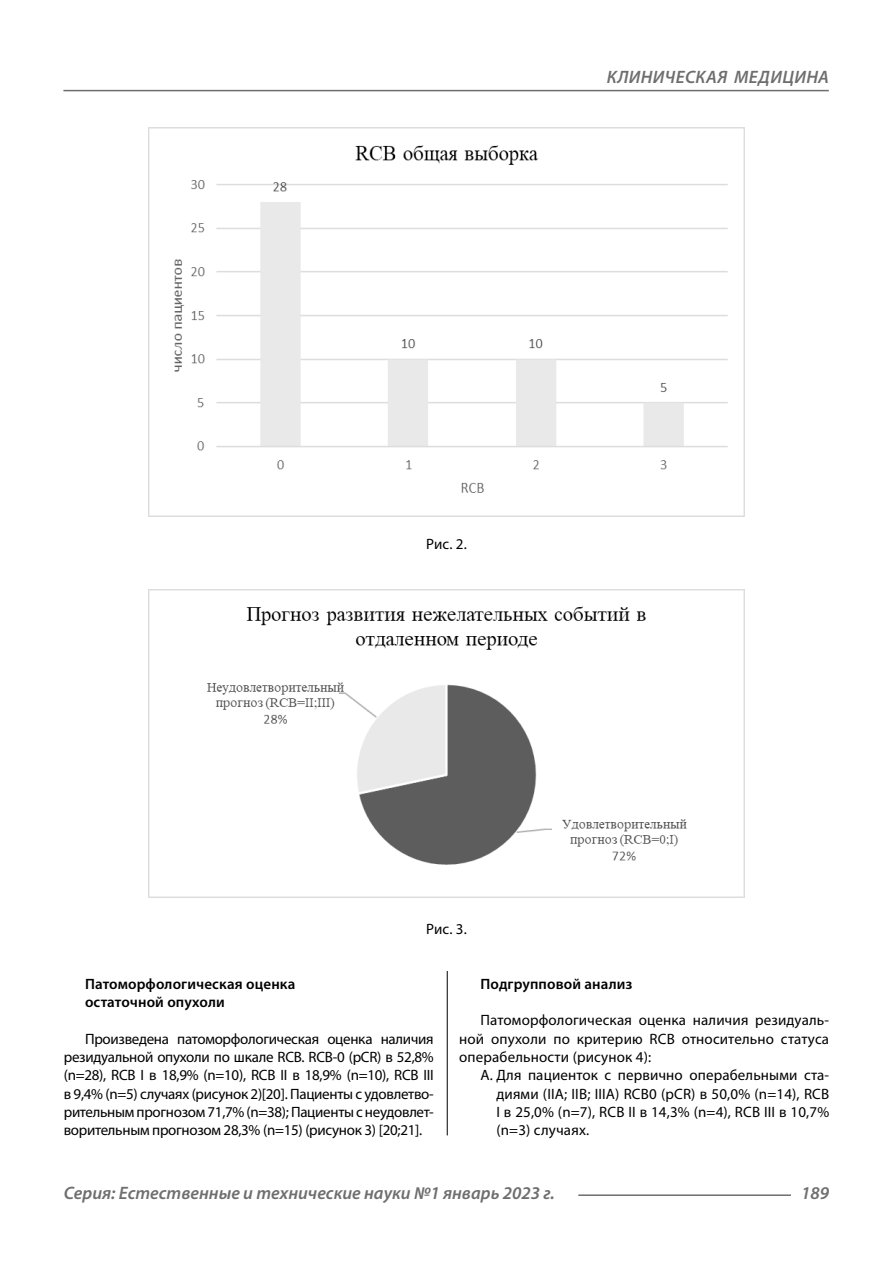
<style>
.page{position:relative;width:893px;height:1263px;background:#fff}
.page>*{position:absolute;margin:0;border:0;box-sizing:border-box;transform-origin:0 0}
.t1{font:italic 600 18px "Myriad Pro";color:#6e6e6e}
.Normal{font:15px/18.3px "Myriad Pro";letter-spacing:-.01em;color:#000;text-align:justify}
.Normal_0{font:15px/18.3px "Myriad Pro";letter-spacing:.01em;color:#000;text-align:justify}
.Subsubheader{font:600 15px/18.3px "Myriad Pro";letter-spacing:.01em;color:#000}
.podpis{font:15px "Myriad Pro";color:#000}
</style>
<div class="page">
<hr style="left:447px;top:128px;width:1px;height:1007px;background:#000">
<img style="left:148px;top:128px;width:597px;height:389px">
<img style="left:148px;top:590px;width:597px;height:307px">
<hr style="left:578px;top:1194px;width:213px;height:2px;background:#6e6e6e">
<hr style="left:63px;top:90px;width:766px;height:1px;background:#6e6e6e">
<p class="t1" style="left:607px;top:66px;width:23px">Клиническая</p>
<p class="t1" style="left:734px;top:66px;width:13px">меди</p>
<p class="t1" style="left:782px;top:66px;width:25px">цина</p>
<p class="podpis" style="left:426px;top:535px;width:42px">Рис. 2.</p>
<p class="podpis" style="left:426px;top:919px;width:42px">Рис. 3.</p>
<p class="Subsubheader" style="left:85px;top:974px;width:212px">Патоморфологическая оценка остаточной опухоли</p>
<p class="Normal" style="left:64px;top:1029px;width:371px;text-indent:21px">Произведена патоморфологическая оценка наличия резидуальной опухоли по шкале RCB. RCB‑0 (pCR) в 52,8% (n=28), RCB I в 18,9% (n=10), RCB II в 18,9% (n=10), RCB III в 9,4% (n=5) случаях (рисунок 2)[20]. Пациенты с удовлетво&shy;рительным прогнозом 71,7% (n=38); Пациенты с неудовлет&shy;ворительным прогнозом 28,3% (n=15) (рисунок 3) [20;21].</p>
<p class="Subsubheader" style="left:480px;top:974px;width:154px">Подгрупповой анализ</p>
<p class="Normal" style="left:459px;top:1011px;width:371px;text-indent:21px">Патоморфологическая оценка наличия резидуаль&shy;ной опухоли по критерию RCB относительно статуса операбельности (рисунок 4):</p>
<p class="Normal_0" style="left:496px;top:1066px;width:334px;text-indent:-16px">A. Для пациенток с первично операбельными ста&shy;диями (IIA; IIB; IIIA) RCB0 (pCR) в 50,0% (n=14), RCB I в 25,0% (n=7), RCB II в 14,3% (n=4), RCB III в 10,7% (n=3) случаях.</p>
<p class="t1" style="left:64px;top:1182px;width:493px">Серия: Естественные и технические науки №1 январь 2023 г.</p>
<p class="t1" style="left:801px;top:1182px;width:30px">189</p>
</div>
